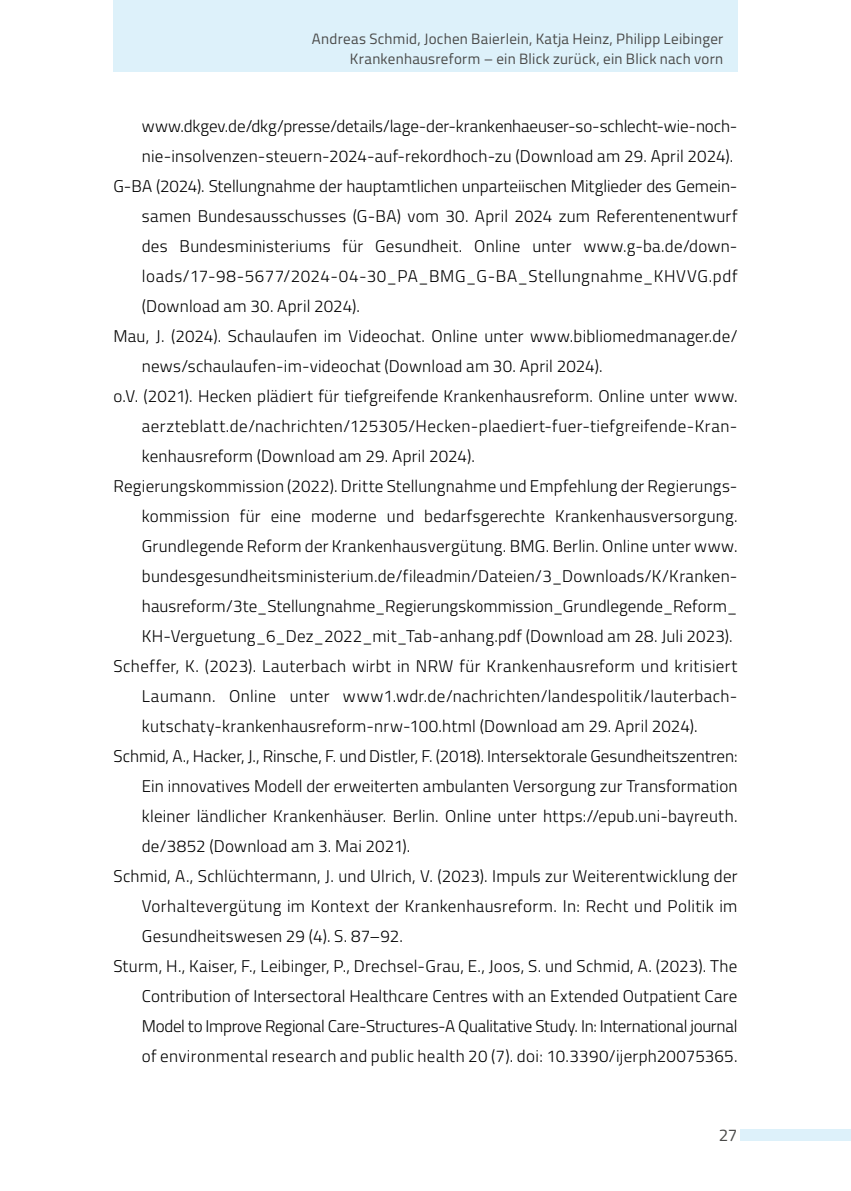
<style>
.page{position:relative;width:851px;height:1191px;background:#fff}
.page>*{position:absolute;margin:0;border:0;box-sizing:border-box;transform-origin:0 0}
.t1{font:300 17px "Titillium";letter-spacing:.01em;color:#000}
.t2{font:300 17px "Titillium";letter-spacing:-.015em;color:#000}
.t3{font:300 17px "Titillium";letter-spacing:-.01em;color:#000}
.t4{font:300 17px "Titillium";letter-spacing:.035em;color:#000}
.t5{font:17px "Titillium";color:#4a4a49}
.t6{font:15px/20px "Titillium";letter-spacing:.015em;color:#4a4a49;text-align:right}
</style>
<div class="page">
<div style="left:113px;top:0;width:624px;height:71px;background:#ddf1fa"></div>
<div style="left:740px;top:1129px;width:110px;height:11px;background:#ddf1fa"></div>
<p class="t6" style="left:312px;top:30px;width:413px">Andreas Schmid, Jochen Baierlein, Katja Heinz, Philipp Leibinger<br>Krankenhausreform – ein Blick zurück, ein Blick nach vorn</p>
<p class="t3" style="left:142px;top:117px;width:597px">www.dkgev.de/dkg/presse/details/lage-der-krankenhaeuser-so-schlecht-wie-noch-</p>
<p class="t1" style="left:142px;top:147px;width:593px">nie-insolvenzen-steuern-2024-auf-rekordhoch-zu (Download am 29. April 2024).</p>
<p class="t1" style="left:113px;top:177px;width:625px">G-BA (2024). Stellungnahme der hauptamtlichen unparteiischen Mitglieder des Gemein-</p>
<p class="t1" style="left:142px;top:207px;width:597px">samen Bundesausschusses (G-BA) vom 30. April 2024 zum Referentenentwurf</p>
<p class="t1" style="left:142px;top:237px;width:597px">des Bundesministeriums für Gesundheit. Online unter www.g-ba.de/down-</p>
<p class="t4" style="left:142px;top:267px;width:597px">loads/17-98-5677/2024-04-30_PA_BMG_G-BA_Stellungnahme_KHVVG.pdf</p>
<p class="t1" style="left:142px;top:297px;width:220px">(Download am 30. April 2024).</p>
<p class="t1" style="left:113px;top:327px;width:625px">Mau, J. (2024). Schaulaufen im Videochat. Online unter www.bibliomedmanager.de/</p>
<p class="t1" style="left:142px;top:357px;width:462px">news/schaulaufen-im-videochat (Download am 30. April 2024).</p>
<p class="t1" style="left:113px;top:387px;width:625px">o.V. (2021). Hecken plädiert für tiefgreifende Krankenhausreform. Online unter www.</p>
<p class="t1" style="left:142px;top:417px;width:597px">aerzteblatt.de/nachrichten/125305/Hecken-plaediert-fuer-tiefgreifende-Kran-</p>
<p class="t1" style="left:142px;top:447px;width:334px">kenhausreform (Download am 29. April 2024).</p>
<p class="t1" style="left:113px;top:477px;width:625px">Regierungskommission (2022). Dritte Stellungnahme und Empfehlung der Regierungs-</p>
<p class="t1" style="left:142px;top:507px;width:597px">kommission für eine moderne und bedarfsgerechte Krankenhausversorgung.</p>
<p class="t1" style="left:142px;top:537px;width:597px">Grundlegende Reform der Krankenhausvergütung. BMG. Berlin. Online unter www.</p>
<p class="t1" style="left:142px;top:567px;width:597px">bundesgesundheitsministerium.de/fileadmin/Dateien/3_Downloads/K/Kranken-</p>
<p class="t1" style="left:142px;top:597px;width:597px">hausreform/3te_Stellungnahme_Regierungskommission_Grundlegende_Reform_</p>
<p class="t1" style="left:142px;top:627px;width:592px">KH-Verguetung_6_Dez_2022_mit_Tab-anhang.pdf (Download am 28. Juli 2023).</p>
<p class="t1" style="left:113px;top:657px;width:625px">Scheffer, K. (2023). Lauterbach wirbt in NRW für Krankenhausreform und kritisiert</p>
<p class="t1" style="left:142px;top:687px;width:597px">Laumann. Online unter www1.wdr.de/nachrichten/landespolitik/lauterbach-</p>
<p class="t1" style="left:142px;top:717px;width:557px">kutschaty-krankenhausreform-nrw-100.html (Download am 29. April 2024).</p>
<p class="t1" style="left:113px;top:747px;width:625px">Schmid, A., Hacker, J., Rinsche, F. und Distler, F. (2018). Intersektorale Gesundheitszentren:</p>
<p class="t1" style="left:142px;top:777px;width:597px">Ein innovatives Modell der erweiterten ambulanten Versorgung zur Transformation</p>
<p class="t1" style="left:142px;top:807px;width:597px">kleiner ländlicher Krankenhäuser. Berlin. Online unter https://epub.uni-bayreuth.</p>
<p class="t1" style="left:142px;top:837px;width:270px">de/3852 (Download am 3. Mai 2021).</p>
<p class="t1" style="left:113px;top:867px;width:625px">Schmid, A., Schlüchtermann, J. und Ulrich, V. (2023). Impuls zur Weiterentwicklung der</p>
<p class="t1" style="left:142px;top:897px;width:597px">Vorhaltevergütung im Kontext der Krankenhausreform. In: Recht und Politik im</p>
<p class="t1" style="left:142px;top:927px;width:262px">Gesundheitswesen 29 (4). S. 87–92.</p>
<p class="t1" style="left:113px;top:957px;width:625px">Sturm, H., Kaiser, F., Leibinger, P., Drechsel-Grau, E., Joos, S. und Schmid, A. (2023). The</p>
<p class="t1" style="left:142px;top:987px;width:597px">Contribution of Intersectoral Healthcare Centres with an Extended Outpatient Care</p>
<p class="t2" style="left:142px;top:1017px;width:597px">Model to Improve Regional Care-Structures-A Qualitative Study. In: Inter national journal</p>
<p class="t1" style="left:142px;top:1047px;width:597px">of environmental research and public health 20 (7). doi: 10.3390/ijerph20075365.</p>
<p class="t5" style="left:718px;top:1128px;width:20px">27</p>
</div>
